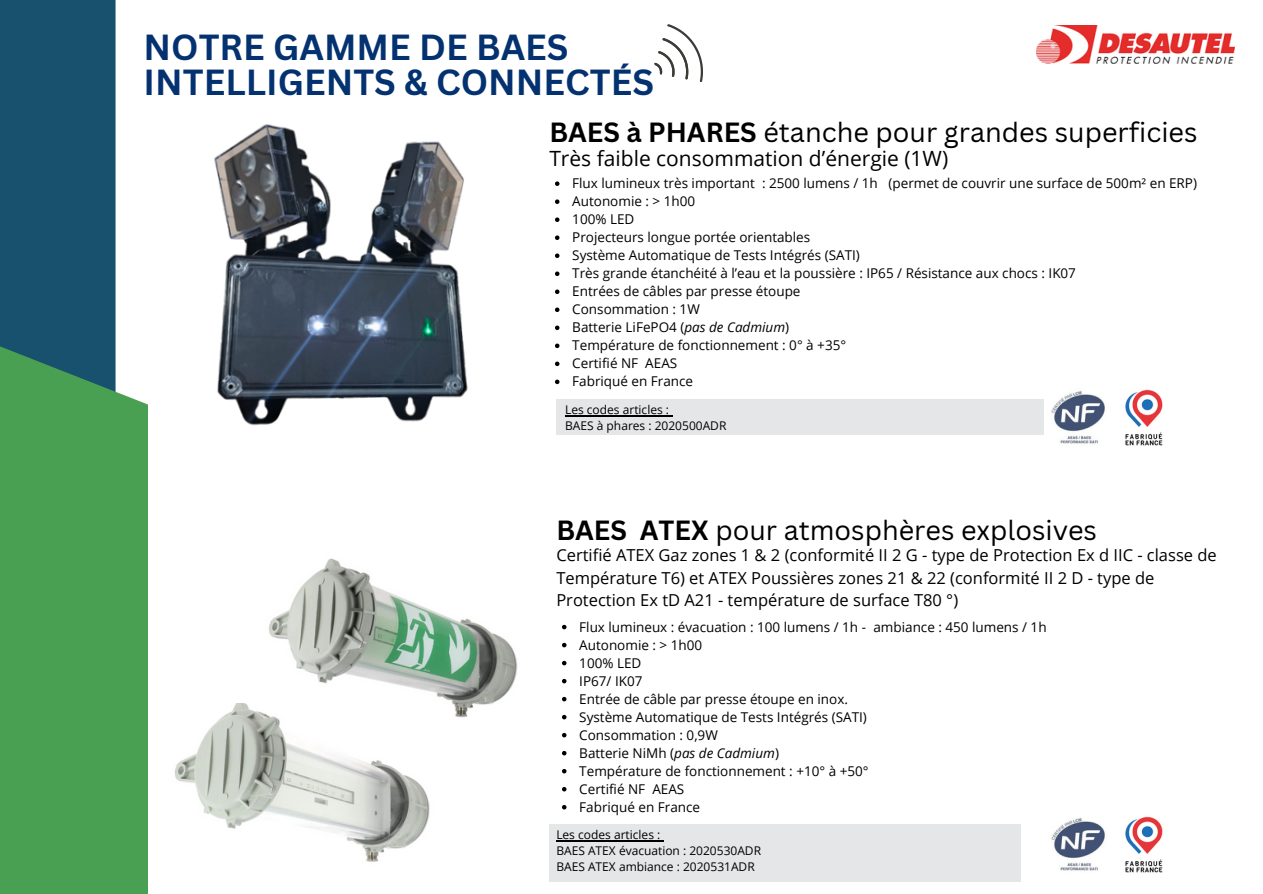
<style>
.page{position:relative;width:1263px;height:894px;background:#fff}
.page>*{position:absolute;margin:0;border:0;box-sizing:border-box;transform-origin:0 0}
.t1{font:700 35.25px/34.8px "Canva Sans";color:#043270}
.t2{font:27px "Canva Sans";color:#000}
.t3{font:21px "Open Sans";color:#000}
.t4{font:16.5px/22.5px "Open Sans";color:#000}
.t5{font:13.5px "Open Sans";color:#000}
.t6{font:12px "Open Sans";color:#000}
.s1{font-weight:700}
.s2{font-style:italic}
</style>
<div class="page">
<div style="left:0;top:0;width:116px;height:623px;background:#18516d"></div>
<svg style="left:0;top:161px;width:148px;height:732px;fill:#4aa052"></svg>
<svg style="left:654px;top:24px;width:49px;height:59px"></svg>
<img style="left:1036px;top:26px;width:198px;height:38px">
<img style="left:1051px;top:391px;width:54px;height:53px">
<img style="left:1125px;top:389px;width:38px;height:56px">
<div style="left:556px;top:398px;width:487px;height:36px;background:#e5e6e7"></div>
<div style="left:549px;top:823px;width:472px;height:57px;background:#e5e6e7"></div>
<img style="left:1051px;top:818px;width:54px;height:53px">
<img style="left:1125px;top:816px;width:38px;height:56px">
<img style="left:269px;top:558px;width:249px;height:160px">
<img style="left:174px;top:703px;width:266px;height:159px">
<svg style="left:555px;top:181px;width:4px;height:5px"></svg>
<svg style="left:555px;top:199px;width:4px;height:5px"></svg>
<svg style="left:555px;top:217px;width:4px;height:5px"></svg>
<svg style="left:555px;top:235px;width:4px;height:5px"></svg>
<svg style="left:555px;top:253px;width:4px;height:5px"></svg>
<svg style="left:555px;top:271px;width:4px;height:5px"></svg>
<svg style="left:555px;top:289px;width:4px;height:5px"></svg>
<svg style="left:555px;top:307px;width:4px;height:5px"></svg>
<svg style="left:555px;top:325px;width:4px;height:5px"></svg>
<svg style="left:555px;top:343px;width:4px;height:5px"></svg>
<svg style="left:555px;top:361px;width:4px;height:5px"></svg>
<svg style="left:555px;top:379px;width:4px;height:5px"></svg>
<svg style="left:562px;top:624px;width:4px;height:5px"></svg>
<svg style="left:562px;top:642px;width:4px;height:5px"></svg>
<svg style="left:562px;top:660px;width:4px;height:5px"></svg>
<svg style="left:562px;top:678px;width:4px;height:5px"></svg>
<svg style="left:562px;top:696px;width:4px;height:5px"></svg>
<svg style="left:562px;top:714px;width:4px;height:5px"></svg>
<svg style="left:562px;top:732px;width:4px;height:5px"></svg>
<svg style="left:562px;top:751px;width:4px;height:4px"></svg>
<svg style="left:562px;top:769px;width:4px;height:4px"></svg>
<svg style="left:562px;top:787px;width:4px;height:4px"></svg>
<svg style="left:562px;top:805px;width:4px;height:4px"></svg>
<hr style="left:565px;top:415px;width:104px;height:1px;background:#000">
<hr style="left:556px;top:840px;width:104px;height:1px;background:#000">
<img style="left:214px;top:124px;width:254px;height:302px">
<p class="t1" style="left:144px;top:28px;width:512px">NOTRE GAMME DE BAES<br>INTELLIGENTS &amp; CONNECTÉS</p>
<p class="t2" style="left:549px;top:114px;width:650px"><span class="s1">BAES à PHARES</span> étanche pour grandes superficies</p>
<p class="t3" style="left:549px;top:143px;width:400px">Très faible consommation d’énergie (1W)</p>
<p class="t5" style="left:572px;top:174px;width:626px">Flux lumineux très important : 2500 lumens / 1h (permet de couvrir une surface de 500m² en ERP)</p>
<p class="t5" style="left:572px;top:192px;width:124px">Autonomie : &gt; 1h00</p>
<p class="t5" style="left:572px;top:210px;width:64px">100% LED</p>
<p class="t5" style="left:572px;top:228px;width:240px">Projecteurs longue portée orientables</p>
<p class="t5" style="left:572px;top:246px;width:289px">Système Automatique de Tests Intégrés (SATI)</p>
<p class="t5" style="left:572px;top:264px;width:505px">Très grande étanchéité à l’eau et la poussière : IP65 / Résistance aux chocs : IK07</p>
<p class="t5" style="left:572px;top:282px;width:230px">Entrées de câbles par presse étoupe</p>
<p class="t5" style="left:572px;top:300px;width:129px">Consommation : 1W</p>
<p class="t5" style="left:572px;top:318px;width:218px">Batterie LiFePO4 (<span class="s2">pas de Cadmium</span>)</p>
<p class="t5" style="left:572px;top:336px;width:275px">Température de fonctionnement : 0° à +35°</p>
<p class="t5" style="left:572px;top:354px;width:106px">Certifié NF AEAS</p>
<h2 class="t5" style="left:572px;top:372px;width:122px">Fabriqué en France</h2>
<p class="t6" style="left:565px;top:401px;width:105px">Les codes articles :</p>
<p class="t6" style="left:565px;top:417px;width:163px">BAES à phares : 2020500ADR</p>
<h4 class="t2" style="left:556px;top:510px;width:542px"><span class="s1">BAES ATEX</span> pour atmosphères explosives</h4>
<p class="t4" style="left:556px;top:543px;width:662px">Certifié ATEX Gaz zones 1 &amp; 2 (conformité II 2 G - type de Protection Ex d IIC - classe de<br>Température T6) et ATEX Poussières zones 21 &amp; 22 (conformité II 2 D - type de<br>Protection Ex tD A21 - température de surface T80 °)</p>
<p class="t5" style="left:579px;top:617px;width:469px">Flux lumineux : évacuation : 100 lumens / 1h - ambiance : 450 lumens / 1h</p>
<p class="t5" style="left:579px;top:635px;width:124px">Autonomie : &gt; 1h00</p>
<p class="t5" style="left:579px;top:653px;width:64px">100% LED</p>
<p class="t5" style="left:579px;top:671px;width:65px">IP67/ IK07</p>
<p class="t5" style="left:579px;top:689px;width:270px">Entrée de câble par presse étoupe en inox.</p>
<p class="t5" style="left:579px;top:707px;width:289px">Système Automatique de Tests Intégrés (SATI)</p>
<p class="t5" style="left:579px;top:725px;width:140px">Consommation : 0,9W</p>
<p class="t5" style="left:579px;top:743px;width:201px">Batterie NiMh (<span class="s2">pas de Cadmium</span>)</p>
<p class="t5" style="left:579px;top:761px;width:291px">Température de fonctionnement : +10° à +50°</p>
<p class="t5" style="left:579px;top:779px;width:106px">Certifié NF AEAS</p>
<p class="t5" style="left:579px;top:797px;width:122px">Fabriqué en France</p>
<p class="t6" style="left:556px;top:826px;width:105px">Les codes articles :</p>
<p class="t6" style="left:556px;top:842px;width:206px">BAES ATEX évacuation : 2020530ADR</p>
<p class="t6" style="left:556px;top:858px;width:200px">BAES ATEX ambiance : 2020531ADR</p>
</div>
